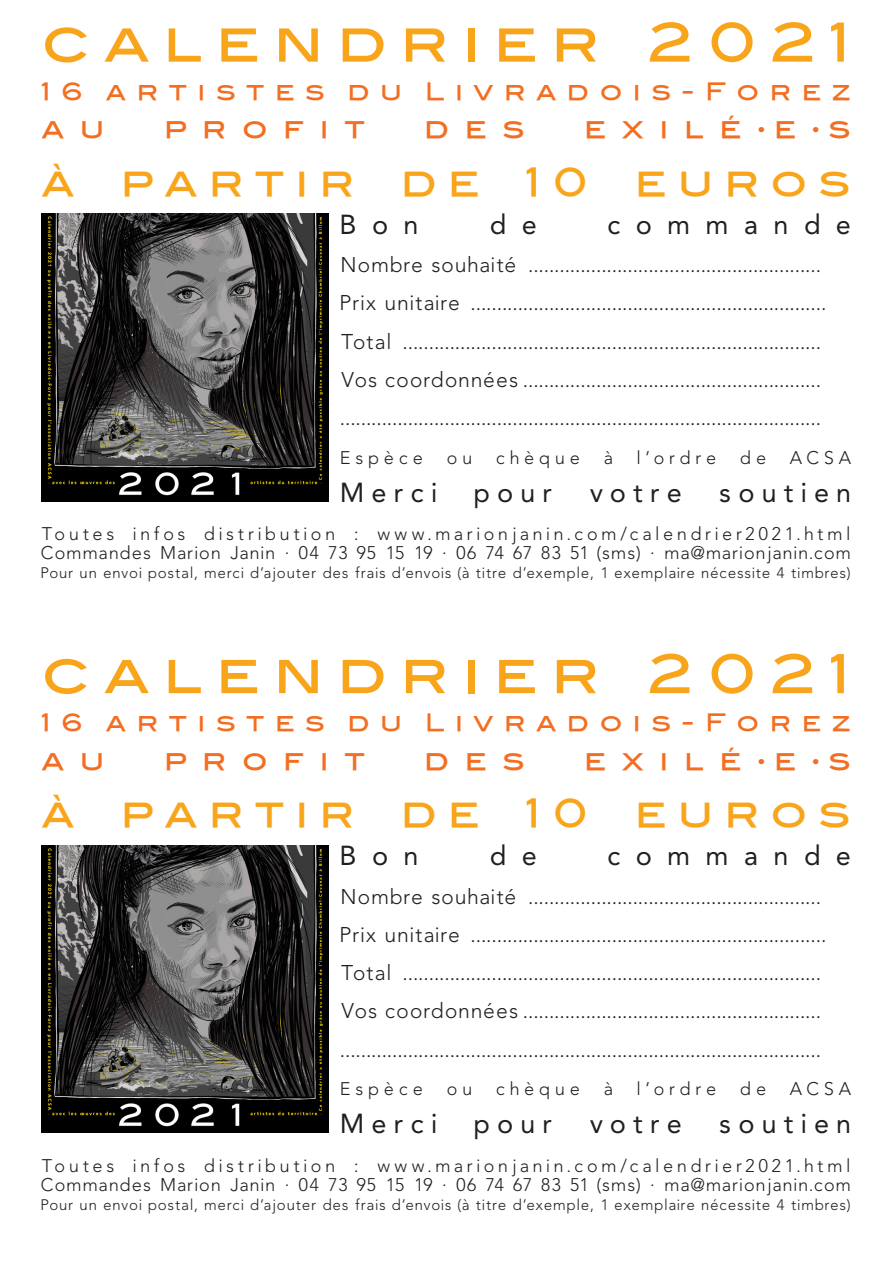
<style>
.page{position:relative;width:893px;height:1263px;background:#fff}
.page>*{position:absolute;margin:0;border:0;box-sizing:border-box;transform-origin:0 0}
.TITRE_copie_3{font:54px "Blair Md ITCTT Medium";letter-spacing:.25em;color:#f9a51b}
.TITRE_copie_2{font:39px "Blair Md ITCTT Medium";letter-spacing:.285em;color:#f9a51b}
.Texte_colophon_just{font:27px "Expo SSK";letter-spacing:.31em;color:#231f20}
.TITRE{font:27px "Blair Md ITCTT Medium";letter-spacing:.58em;color:#f36e21}
.Texte_colophon_just-2{font:27px "Expo SSK";letter-spacing:.605em;color:#231f20}
.TITRE_copie{font:24px "Blair Md ITCTT Medium";letter-spacing:.44em;color:#f36e21}
.commande{font:21px/38.2px "Expo Light SSK";letter-spacing:.09em;color:#231f20}
.livraison{font:18px/19.2px "Expo Light SSK";letter-spacing:.215em;color:#231f20}
.commande-2{font:18px "Expo Light SSK";letter-spacing:.31em;color:#231f20}
.livraison-2{font:15px "Expo Light SSK";letter-spacing:.095em;color:#231f20}
.s1{font-size:15px}
</style>
<div class="page">
<img style="left:41px;top:845px;width:287px;height:287px">
<img style="left:41px;top:214px;width:287px;height:287px">
<p class="TITRE_copie_3" style="left:41px;top:-2px;width:810px">calendrier 2021</p>
<p class="TITRE_copie" style="left:41px;top:72px;width:810px">16 artistes du Livradois-Forez</p>
<p class="TITRE" style="left:41px;top:106px;width:65px">a u</p>
<p class="TITRE" style="left:164px;top:106px;width:202px">profit</p>
<p class="TITRE" style="left:424px;top:106px;width:102px">des</p>
<p class="TITRE" style="left:584px;top:106px;width:268px">exilé <span class="s1">•</span>e <span class="s1">•</span>s</p>
<p class="TITRE_copie_2" style="left:41px;top:150px;width:810px">à partir de 10 euros</p>
<p class="Texte_colophon_just" style="left:341px;top:209px;width:78px">Bon</p>
<p class="Texte_colophon_just" style="left:490px;top:209px;width:48px">d e</p>
<p class="Texte_colophon_just-2" style="left:608px;top:209px;width:244px">commande</p>
<p class="commande" style="left:341px;top:246px;width:486px">Nombre souhaité ........................................................<br>Prix unitaire ....................................................................<br>Total ................................................................................<br>Vos coordonnées ......................................................... ............................................................................................</p>
<p class="commande-2" style="left:341px;top:447px;width:83px">Espèce</p>
<p class="commande-2" style="left:447px;top:447px;width:26px">o u</p>
<p class="commande-2" style="left:496px;top:447px;width:85px">chèque</p>
<p class="commande-2" style="left:604px;top:447px;width:9px">à</p>
<p class="commande-2" style="left:637px;top:447px;width:81px">l’ordre</p>
<p class="commande-2" style="left:741px;top:447px;width:27px">d e</p>
<p class="commande-2" style="left:790px;top:447px;width:61px">ACSA</p>
<p class="Texte_colophon_just" style="left:341px;top:476px;width:97px">Merci</p>
<p class="Texte_colophon_just" style="left:474px;top:476px;width:79px">pour</p>
<p class="Texte_colophon_just" style="left:590px;top:476px;width:93px">votre</p>
<p class="Texte_colophon_just" style="left:719px;top:476px;width:133px">soutien</p>
<p class="livraison" style="left:41px;top:524px;width:810px">Toutes infos distribution : www.marionjanin.com/calendrier2021.html<br>Commandes Marion Janin • 04 73 95 15 19 • 06 74 67 83 51 (sms) • ma@marionjanin.com</p>
<p class="livraison-2" style="left:41px;top:564px;width:810px">Pour un envoi postal, merci d’ajouter des frais d’envois (à titre d’exemple, 1 exemplaire nécessite 4 timbres)</p>
<p class="TITRE_copie_3" style="left:41px;top:630px;width:810px">calendrier 2021</p>
<p class="TITRE_copie" style="left:41px;top:703px;width:810px">16 artistes du Livradois-Forez</p>
<p class="TITRE" style="left:41px;top:738px;width:65px">a u</p>
<p class="TITRE" style="left:164px;top:738px;width:202px">profit</p>
<p class="TITRE" style="left:424px;top:738px;width:102px">des</p>
<p class="TITRE" style="left:584px;top:738px;width:268px">exilé <span class="s1">•</span>e <span class="s1">•</span>s</p>
<p class="TITRE_copie_2" style="left:41px;top:781px;width:810px">à partir de 10 euros</p>
<p class="Texte_colophon_just" style="left:341px;top:840px;width:78px">Bon</p>
<p class="Texte_colophon_just" style="left:490px;top:840px;width:48px">d e</p>
<p class="Texte_colophon_just-2" style="left:608px;top:840px;width:244px">commande</p>
<p class="commande" style="left:341px;top:877px;width:486px">Nombre souhaité ........................................................<br>Prix unitaire ....................................................................<br>Total ................................................................................<br>Vos coordonnées ......................................................... ............................................................................................</p>
<p class="commande-2" style="left:341px;top:1078px;width:83px">Espèce</p>
<p class="commande-2" style="left:447px;top:1078px;width:26px">o u</p>
<p class="commande-2" style="left:496px;top:1078px;width:85px">chèque</p>
<p class="commande-2" style="left:604px;top:1078px;width:9px">à</p>
<p class="commande-2" style="left:637px;top:1078px;width:81px">l’ordre</p>
<p class="commande-2" style="left:741px;top:1078px;width:27px">d e</p>
<p class="commande-2" style="left:790px;top:1078px;width:61px">ACSA</p>
<p class="Texte_colophon_just" style="left:341px;top:1108px;width:97px">Merci</p>
<p class="Texte_colophon_just" style="left:474px;top:1108px;width:79px">pour</p>
<p class="Texte_colophon_just" style="left:590px;top:1108px;width:93px">votre</p>
<p class="Texte_colophon_just" style="left:719px;top:1108px;width:133px">soutien</p>
<p class="livraison" style="left:41px;top:1156px;width:810px">Toutes infos distribution : www.marionjanin.com/calendrier2021.html<br>Commandes Marion Janin • 04 73 95 15 19 • 06 74 67 83 51 (sms) • ma@marionjanin.com</p>
<p class="livraison-2" style="left:41px;top:1196px;width:810px">Pour un envoi postal, merci d’ajouter des frais d’envois (à titre d’exemple, 1 exemplaire nécessite 4 timbres)</p>
</div>
